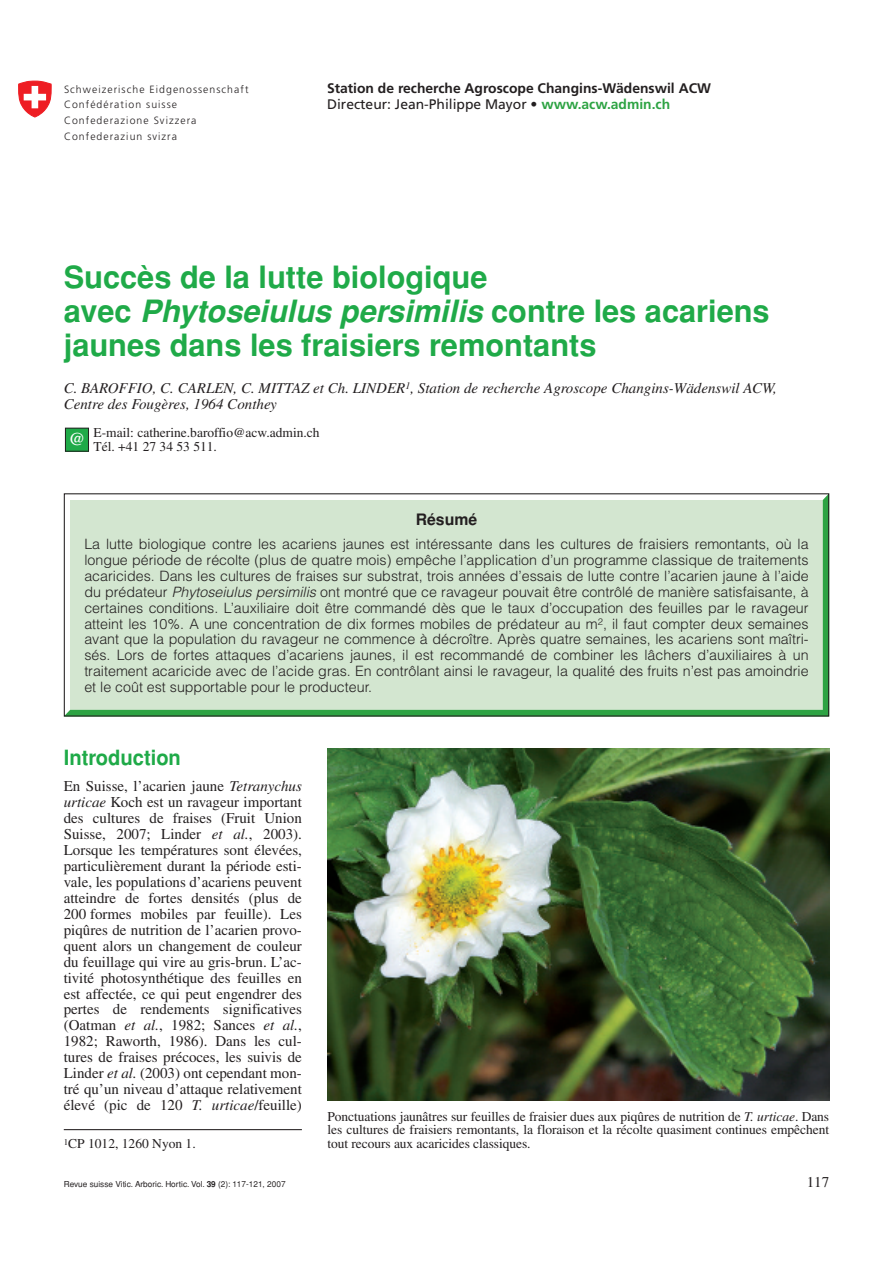
<style>
.page{position:relative;width:893px;height:1263px;background:#fff}
.page>*{position:absolute;margin:0;border:0;box-sizing:border-box;transform-origin:0 0}
.t1{font:700 30.75px/34px "Helvetica";color:#1faa48}
.t2{font:700 21px "Helvetica";color:#1faa48;scale:.96 1}
.t3{font:700 15.75px "Helvetica";color:#231f20}
.t4{font:15px/15.9px "Times";color:#231f20;text-align:justify}
.t5{font:italic 15px/15.9px "Times";color:#231f20}
.t6{font:300 14.25px/15.9px "Helvetica";color:#231f20;text-align:justify}
.t7{font:700 13.8px/15.8px "Frutiger";color:#231f20}
.t8{font:13.5px/13.8px "Times";letter-spacing:-.005em;color:#231f20}
.t9{font:300 10.5px/15.9px "Frutiger";letter-spacing:.1em;color:#231f20}
.t10{font:8.25px "Helvetica";color:#231f20}
.s1{font-weight:400}
.s2{color:#2da343}
.s3{font-style:italic}
.s4{font-weight:700}
</style>
<div class="page">
<div style="left:66px;top:495px;width:761px;height:219px;background:#d3e6d0"></div>
<svg style="left:18px;top:80px;width:34px;height:38px"></svg>
<div style="left:65px;top:428px;width:24px;height:23px;background:#1faa48"></div>
<div style="left:65px;top:428px;width:24px;height:23px;border:1px solid #231f20"></div>
<img style="left:327px;top:748px;width:502px;height:352px">
<hr style="left:64px;top:1129px;width:238px;height:1px;background:#231f20">
<p class="t9" style="left:64px;top:82px;width:186px">Schweizerische Eidgenossenschaft<br>Confédération suisse<br>Confederazione Svizzera<br>Confederaziun svizra</p>
<p class="t7" style="left:327px;top:81px;width:385px">Station de recherche Agroscope Changins-Wädenswil ACW<br><span class="s1">Directeur: Jean-Philippe Mayor</span> • <span class="s2">www.acw.admin.ch</span></p>
<h1 class="t1" style="left:64px;top:260px;width:707px">Succès de la lutte biologique<br>avec <span class="s3">Phytoseiulus persimilis</span> contre les acariens jaunes dans les fraisiers remontants</h1>
<p class="t5" style="left:64px;top:382px;width:715px">C. BAROFFIO, C. CARLEN, C. MITTAZ et Ch. LINDER<sup>1</sup>, Station de recherche Agroscope Changins-Wädenswil ACW,<br>Centre des Fougères, 1964 Conthey</p>
<p class="t8" style="left:69px;top:427px;width:252px;line-height:14.2px;text-indent:24px">E-mail: catherine.baroffio@acw.admin.ch <sup>@</sup> Tél. +41 27 34 53 511.</p>
<p class="t3" style="left:416px;top:510px;width:63px">Résumé</p>
<p class="t6" style="left:84px;top:536px;width:726px">La lutte biologique contre les acariens jaunes est intéressante dans les cultures de fraisiers remontants, où la longue période de récolte (plus de quatre mois) empêche l’application d’un programme classique de traitements acaricides. Dans les cultures de fraises sur substrat, trois années d’essais de lutte contre l’acarien jaune à l’aide du prédateur <span class="s3">Phytoseiulus persimilis</span> ont montré que ce ravageur pouvait être contrôlé de manière satisfaisante, à certaines conditions. L’auxiliaire doit être commandé dès que le taux d’occupation des feuilles par le ravageur atteint les 10%. A une concentration de dix formes mobiles de prédateur au m<sup>2</sup>, il faut compter deux semaines avant que la population du ravageur ne commence à décroître. Après quatre semaines, les acariens sont maîtri&shy;sés. Lors de fortes attaques d’acariens jaunes, il est recommandé de combiner les lâchers d’auxiliaires à un traitement acaricide avec de l’acide gras. En contrôlant ainsi le ravageur, la qualité des fruits n’est pas amoindrie et le coût est supportable pour le producteur.</p>
<h2 class="t2" style="left:64px;top:745px;width:124px">Introduction</h2>
<p class="t4" style="left:64px;top:780px;width:240px">En Suisse, l’acarien jaune <span class="s3">Tetranychus urticae</span> Koch est un ravageur important des cultures de fraises (Fruit Union Suisse, 2007; Linder <span class="s3">et al.</span>, 2003).<br>Lorsque les températures sont élevées, particulièrement durant la période esti&shy;vale, les populations d’acariens peuvent atteindre de fortes densités (plus de 200 formes mobiles par feuille). Les piqûres de nutrition de l’acarien provo&shy;quent alors un changement de couleur du feuillage qui vire au gris-brun. L’ac&shy;tivité photosynthétique des feuilles en est affectée, ce qui peut engendrer des pertes de rendements significatives (Oatman <span class="s3">et al.</span>, 1982; Sances <span class="s3">et al.</span>, 1982; Raworth, 1986). Dans les cul&shy;tures de fraises précoces, les suivis de Linder <span class="s3">et al.</span> (2003) ont cependant mon&shy;tré qu’un niveau d’attaque relativement élevé (pic de 120 <span class="s3">T. urticae</span>/feuille)</p>
<p class="t8" style="left:64px;top:1138px;width:133px"><sup>1</sup>CP 1012, 1260 Nyon 1.</p>
<p class="t8" style="left:327px;top:1110px;width:503px;text-align:justify">Ponctuations jaunâtres sur feuilles de fraisier dues aux piqûres de nutrition de <span class="s3">T. urticae</span>. Dans les cultures de fraisiers remontants, la floraison et la récolte quasiment continues empêchent tout recours aux acaricides classiques.</p>
<p class="t10" style="left:64px;top:1179px;width:223px">Revue suisse Vitic. Arboric. Hortic. Vol. <span class="s4">39</span> (2): 117-121, 2007</p>
<p class="t4" style="left:807px;top:1175px;width:24px">117</p>
</div>
